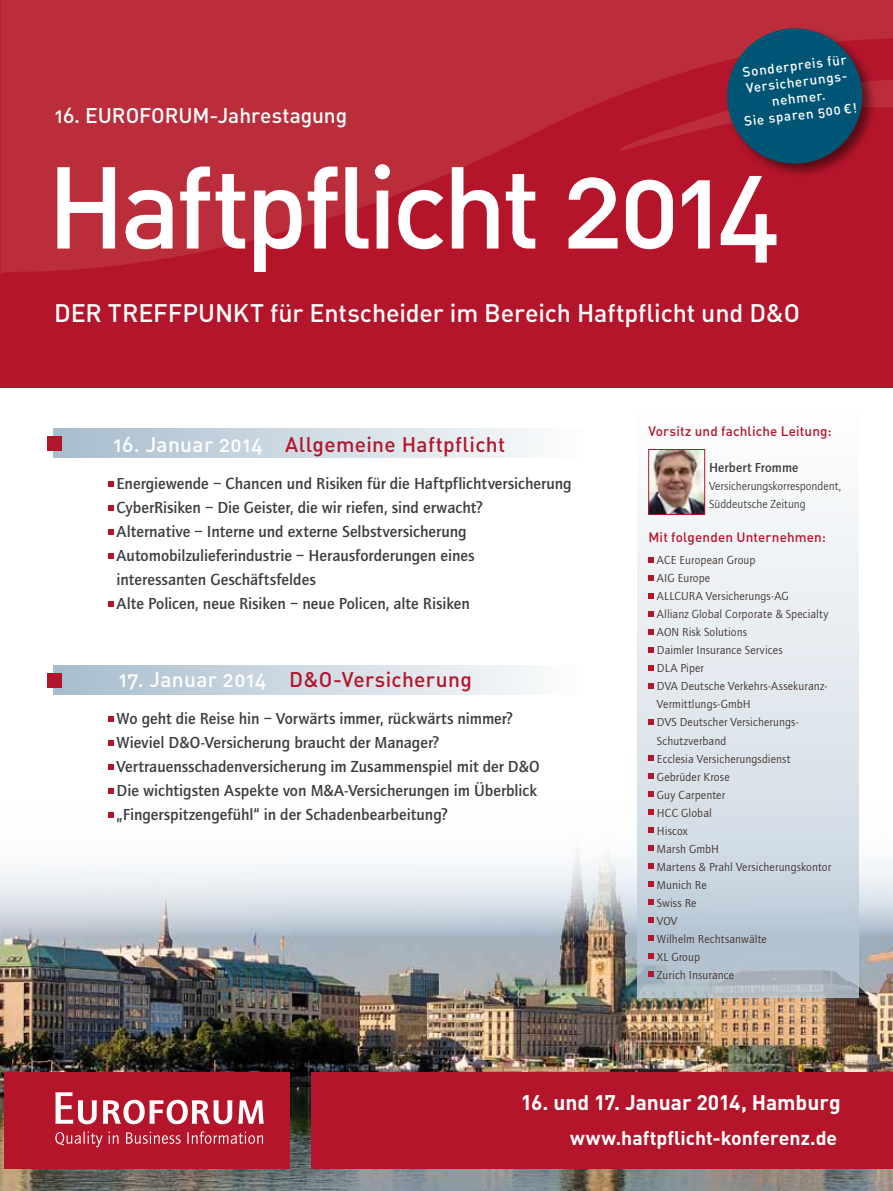
<style>
.page{position:relative;width:893px;height:1191px;background:#fff}
.page>*{position:absolute;margin:0;border:0;box-sizing:border-box;transform-origin:0 0}
.t1{font:114.3px "DIN Medium Alternate";letter-spacing:-.045em;color:#fff}
.t2{font:25.05px "DIN Medium Alternate";letter-spacing:-.005em;color:#fff}
.t3{font:21px "DIN Medium Alternate";letter-spacing:.015em;color:#b5152b}
.t4{font:700 21px "DIN";letter-spacing:-.005em;color:#fff}
.t5{font:21px "DIN Medium Alternate";letter-spacing:-.005em;color:#fff}
.t6{font:700 19.5px "DIN";color:#fff}
.t7{font:500 16.5px/24px "Quay Sans EF";color:#3e3d40}
.t8{font:13.5px "DIN Medium Alternate";letter-spacing:.01em;color:#b5152b}
.t9{font:13.5px/16.5px "DIN Medium Alternate";color:#fff;text-align:center}
.t10{font:500 13.5px "Quay Sans EF";letter-spacing:.01em;color:#3e3d40}
.t11{font:12px/18px "Quay Sans EF";letter-spacing:.01em;color:#3f322c}
.t12{font:12px/18px "Quay Sans EF";color:#3e3d40}
.s1{color:#fff}
</style>
<div class="page">
<img style="left:0;top:505px;width:893px;height:686px">
<div style="left:0;top:0;width:893px;height:388px;background:#b5152b"></div>
<svg style="left:0;top:0;width:893px;height:275px;fill:#bc2d3b"></svg>
<div style="left:311px;top:1071px;width:582px;height:97px;background:#b5152b"></div>
<div style="left:4px;top:1071px;width:286px;height:97px;background:#b5152b"></div>
<svg style="left:55px;top:1092px;width:209px;height:32px"></svg>
<svg style="left:55px;top:1131px;width:208px;height:16px"></svg>
<div style="left:724px;top:25px;width:153px;height:153px;background:#000;opacity:.5"></div>
<svg style="left:618px;top:24px;width:275px;height:144px"></svg>
<svg style="left:638px;top:449px;width:221px;height:549px"></svg>
<div style="left:53px;top:665px;width:531px;height:29px;background:linear-gradient(to right,#a7b9ca,#fdffff)"></div>
<div style="left:47px;top:673px;width:14px;height:14px;background:#b5152b"></div>
<div style="left:53px;top:428px;width:531px;height:30px;background:linear-gradient(to right,#a7bbcc,#fdfefe)"></div>
<svg style="left:108px;top:481px;width:5px;height:5px"></svg>
<svg style="left:108px;top:505px;width:5px;height:5px"></svg>
<svg style="left:108px;top:529px;width:5px;height:5px"></svg>
<svg style="left:108px;top:553px;width:5px;height:5px"></svg>
<svg style="left:108px;top:601px;width:5px;height:5px"></svg>
<svg style="left:108px;top:716px;width:5px;height:5px"></svg>
<svg style="left:108px;top:740px;width:5px;height:5px"></svg>
<svg style="left:108px;top:764px;width:5px;height:5px"></svg>
<svg style="left:108px;top:788px;width:5px;height:5px"></svg>
<svg style="left:108px;top:812px;width:5px;height:5px"></svg>
<svg style="left:648px;top:557px;width:6px;height:5px"></svg>
<svg style="left:648px;top:575px;width:6px;height:5px"></svg>
<svg style="left:648px;top:593px;width:6px;height:5px"></svg>
<svg style="left:648px;top:611px;width:6px;height:5px"></svg>
<svg style="left:648px;top:629px;width:6px;height:5px"></svg>
<svg style="left:648px;top:647px;width:6px;height:5px"></svg>
<svg style="left:648px;top:665px;width:6px;height:5px"></svg>
<svg style="left:648px;top:683px;width:6px;height:5px"></svg>
<svg style="left:648px;top:719px;width:6px;height:5px"></svg>
<svg style="left:648px;top:755px;width:6px;height:5px"></svg>
<svg style="left:648px;top:773px;width:6px;height:5px"></svg>
<svg style="left:648px;top:791px;width:6px;height:5px"></svg>
<svg style="left:648px;top:809px;width:6px;height:5px"></svg>
<svg style="left:648px;top:827px;width:6px;height:5px"></svg>
<svg style="left:648px;top:845px;width:6px;height:5px"></svg>
<svg style="left:648px;top:863px;width:6px;height:5px"></svg>
<svg style="left:648px;top:881px;width:6px;height:5px"></svg>
<svg style="left:648px;top:899px;width:6px;height:5px"></svg>
<svg style="left:648px;top:917px;width:6px;height:5px"></svg>
<svg style="left:648px;top:935px;width:6px;height:5px"></svg>
<svg style="left:648px;top:953px;width:6px;height:5px"></svg>
<svg style="left:648px;top:971px;width:6px;height:5px"></svg>
<img style="left:650px;top:451px;width:53px;height:61px">
<div style="left:648px;top:449px;width:57px;height:65px;border:1px solid #b5152b"></div>
<div style="left:47px;top:436px;width:14px;height:15px;background:#b5152b"></div>
<p class="t5" style="left:55px;top:102px;width:294px">16. EU ROFORU M-Jahrestagung</p>
<p class="t9" style="left:737px;top:64px;width:115px;rotate:-7deg">Sonderpreis für<br>Versicherungs&shy;nehmer.<br>Sie sparen 500 €!</p>
<h1 class="t1" style="left:47px;top:131px;width:736px">Haftpflicht 2014</h1>
<h2 class="t2" style="left:54px;top:296px;width:747px">DER Treffpunkt für Entscheider im Bereich Haftpflicht und D&amp;O</h2>
<p class="t3" style="left:114px;top:430px;width:393px"><span class="s1">16. Januar 2014</span> Allgemeine Haftpflicht</p>
<p class="t7" style="left:117px;top:471px;width:457px">Energiewende – Chancen und Risiken für die Haftpflichtversicherung CyberRisiken – Die Geister, die wir riefen, sind erwacht?<br>Alternative – Interne und externe Selbstversicherung Automobilzulieferindustrie – Herausforderungen eines<br>interessanten Geschäftsfeldes<br>Alte Policen, neue Risiken – neue Policen, alte Risiken</p>
<p class="t3" style="left:119px;top:665px;width:354px"><span class="s1">17. Januar 2014</span> D&amp;O-Versicherung</p>
<p class="t7" style="left:117px;top:706px;width:424px">Wo geht die Reise hin – Vorwärts immer, rückwärts nimmer?<br>Wieviel D&amp;O-Versicherung braucht der Manager?<br>Vertrauensschadenversicherung im Zusammenspiel mit der D&amp;O Die wichtigsten Aspekte von M&amp;A-Versicherungen im Überblick „Fingerspitzengefühl“ in der Schadenbearbeitung?</p>
<p class="t8" style="left:648px;top:422px;width:185px">Vorsitz und fachliche Leitung:</p>
<p class="t10" style="left:709px;top:460px;width:91px">Herbert Fromme</p>
<p class="t12" style="left:709px;top:477px;width:133px">Versicherungskorrespondent,<br>Süddeutsche Zeitung</p>
<p class="t8" style="left:648px;top:528px;width:179px">Mit folgenden Unternehmen:</p>
<p class="t11" style="left:657px;top:551px;width:176px">ACE European Group<br>AIG Europe<br>ALLCURA Versicherungs-AG<br>Allianz Global Corporate &amp; Specialty<br>AON Risk Solutions<br>Daimler Insurance Services<br>DLA Piper<br>DVA Deutsche Verkehrs-Assekuranz-<br>Vermittlungs-GmbH<br>DVS Deutscher Versicherungs-<br>Schutzverband<br>Ecclesia Versicherungsdienst<br>Gebrüder Krose<br>Guy Carpenter<br>HCC Global<br>Hiscox<br>Marsh GmbH<br>Martens &amp; Prahl Versicherungskontor<br>Munich Re<br>Swiss Re<br>VOV<br>Wilhelm Rechtsanwälte<br>XL Group<br>Zurich Insurance</p>
<p class="t4" style="left:521px;top:1088px;width:321px">16. und 17. Januar 2014, Hamburg</p>
<p class="t6" style="left:570px;top:1124px;width:269px">www.haftpflicht-konferenz.de</p>
</div>
